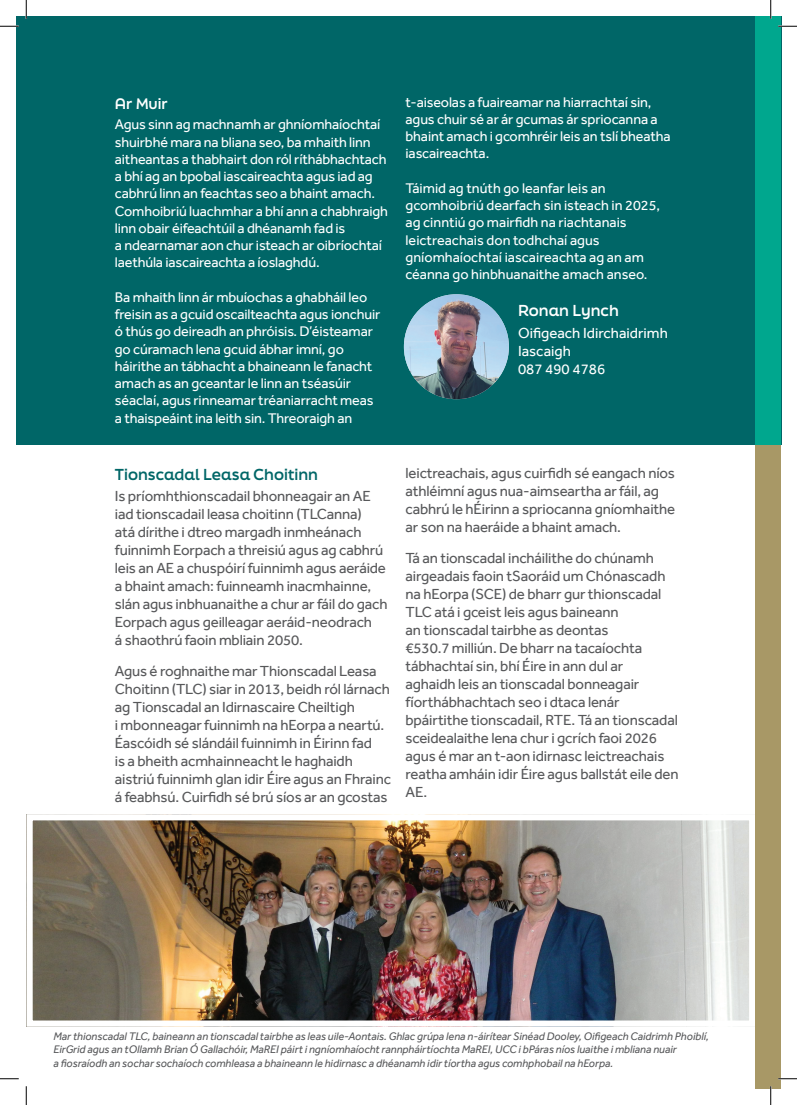
<style>
.page{position:relative;width:797px;height:1105px;background:#fff}
.page>*{position:absolute;margin:0;border:0;box-sizing:border-box;transform-origin:0 0}
.t1{font:15px/18px "Effra";letter-spacing:-.01em;color:#57585a}
.t2{font:15px/18px "Effra";color:#fff}
.t3{font:700 15px "Final Six";color:#006667}
.t4{font:700 15px "Final Six";color:#fff}
.t5{font:14.38px/17.2px "Effra";letter-spacing:-.01em;color:#fff}
.H3_-_White{font:700 14.38px "Final Six";color:#fff}
.t6{font:italic 11.25px/13.5px "Effra";color:#57585a}
</style>
<div class="page">
<img style="left:33px;top:821px;width:715px;height:199px">
<div style="left:26px;top:814px;width:729px;height:213px;border:6px solid #fff"></div>
<div style="left:16px;top:16px;width:765px;height:428px;background:#006667"></div>
<div style="left:755px;top:438px;width:26px;height:651px;background:#a89866"></div>
<div style="left:755px;top:16px;width:26px;height:428px;background:#00a78e"></div>
<img style="left:404px;top:294px;width:105px;height:105px;border-radius:52px">
<svg style="left:0;top:25px;width:19px;height:2px"></svg>
<svg style="left:778px;top:25px;width:19px;height:2px"></svg>
<svg style="left:0;top:1078px;width:19px;height:1px"></svg>
<svg style="left:778px;top:1078px;width:19px;height:1px"></svg>
<svg style="left:25px;top:0;width:2px;height:19px"></svg>
<svg style="left:25px;top:1086px;width:2px;height:19px"></svg>
<svg style="left:770px;top:0;width:1px;height:19px"></svg>
<svg style="left:770px;top:1086px;width:1px;height:19px"></svg>
<p class="H3_-_White" style="left:115px;top:93px;width:54px">Ar Muir</p>
<p class="t5" style="left:115px;top:116px;width:274px">Agus sinn ag machnamh ar ghníomhaíochtaí shuirbhé mara na bliana seo, ba mhaith linn aitheantas a thabhairt don ról ríthábhachtach a bhí ag an bpobal iascaireachta agus iad ag cabhrú linn an feachtas seo a bhaint amach.<br>Comhoibriú luachmhar a bhí ann a chabhraigh linn obair éifeachtúil a dhéanamh fad is<br>a ndearnamar aon chur isteach ar oibríochtaí laethúla iascaireachta a íoslaghdú.</p>
<p class="t5" style="left:115px;top:288px;width:267px">Ba mhaith linn ár mbuíochas a ghabháil leo freisin as a gcuid oscailteachta agus ionchuir ó thús go deireadh an phróisis. D’éisteamar go cúramach lena gcuid ábhar imní, go háirithe an tábhacht a bhaineann le fanacht amach as an gceantar le linn an tséasúir séaclaí, agus rinneamar tréaniarracht meas a thaispeáint ina leith sin. Threoraigh an</p>
<p class="t5" style="left:405px;top:93px;width:267px">t-aiseolas a fuaireamar na hiarrachtaí sin, agus chuir sé ar ár gcumas ár spriocanna a bhaint amach i gcomhréir leis an tslí bheatha iascaireachta.</p>
<p class="t5" style="left:405px;top:179px;width:256px">Táimid ag tnúth go leanfar leis an gcomhoibriú dearfach sin isteach in 2025, ag cinntiú go mairfidh na riachtanais leictreachais don todhchaí agus gníomhaíochtaí iascaireachta ag an am céanna go hinbhuanaithe amach anseo.</p>
<h3 class="t4" style="left:518px;top:300px;width:102px">Ronan Lynch</h3>
<p class="t2" style="left:518px;top:324px;width:151px">Oifigeach Idirchaidrimh<br>Iascaigh</p>
<p class="t2" style="left:518px;top:360px;width:89px">087 490 4786</p>
<h3 class="t3" style="left:115px;top:463px;width:205px">Tionscadal Leasa Choitinn</h3>
<p class="t1" style="left:115px;top:487px;width:274px">Is príomhthionscadail bhonneagair an AE iad tionscadail leasa choitinn (TLCanna)<br>atá dírithe i dtreo margadh inmheánach fuinnimh Eorpach a threisiú agus ag cabhrú leis an AE a chuspóirí fuinnimh agus aeráide a bhaint amach: fuinneamh inacmhainne, slán agus inbhuanaithe a chur ar fáil do gach Eorpach agus geilleagar aeráid-neodrach<br>á shaothrú faoin mbliain 2050.</p>
<p class="t1" style="left:115px;top:662px;width:278px">Agus é roghnaithe mar Thionscadal Leasa Choitinn (TLC) siar in 2013, beidh ról lárnach ag Tionscadal an Idirnascaire Cheiltigh<br>i mbonneagar fuinnimh na hEorpa a neartú.<br>Éascóidh sé slándáil fuinnimh in Éirinn fad<br>is a bheith acmhainneacht le haghaidh aistriú fuinnimh glan idir Éire agus an Fhrainc á feabhsú. Cuirfidh sé brú síos ar an gcostas</p>
<p class="t1" style="left:405px;top:463px;width:271px">leictreachais, agus cuirfidh sé eangach níos athléimní agus nua-aimseartha ar fáil, ag cabhrú le hÉirinn a spriocanna gníomhaithe ar son na haeráide a bhaint amach.</p>
<p class="t1" style="left:405px;top:548px;width:274px">Tá an tionscadal incháilithe do chúnamh airgeadais faoin tSaoráid um Chónascadh na hEorpa (SCE) de bharr gur thionscadal TLC atá i gceist leis agus baineann<br>an tionscadal tairbhe as deontas<br>€530.7 milliún. De bharr na tacaíochta tábhachtaí sin, bhí Éire in ann dul ar<br>aghaidh leis an tionscadal bonneagair fíorthábhachtach seo i dtaca lenár bpáirtithe tionscadail, RTE. Tá an tionscadal sceidealaithe lena chur i gcrích faoi 2026 agus é mar an t-aon idirnasc leictreachais reatha amháin idir Éire agus ballstát eile den AE.</p>
<p class="t6" style="left:53px;top:1029px;width:657px">Mar thionscadal TLC, baineann an tionscadal tairbhe as leas uile-Aontais. Ghlac grúpa lena n-áirítear Sinéad Dooley, Oifigeach Caidrimh Phoiblí,<br>EirGrid agus an tOllamh Brian Ó Gallachóir, MaREI páirt i ngníomhaíocht rannpháirtíochta MaREI, UCC i bPáras níos luaithe i mbliana nuair<br>a fiosraíodh an sochar sochaíoch comhleasa a bhaineann le hidirnasc a dhéanamh idir tíortha agus comhphobail na hEorpa.</p>
</div>
